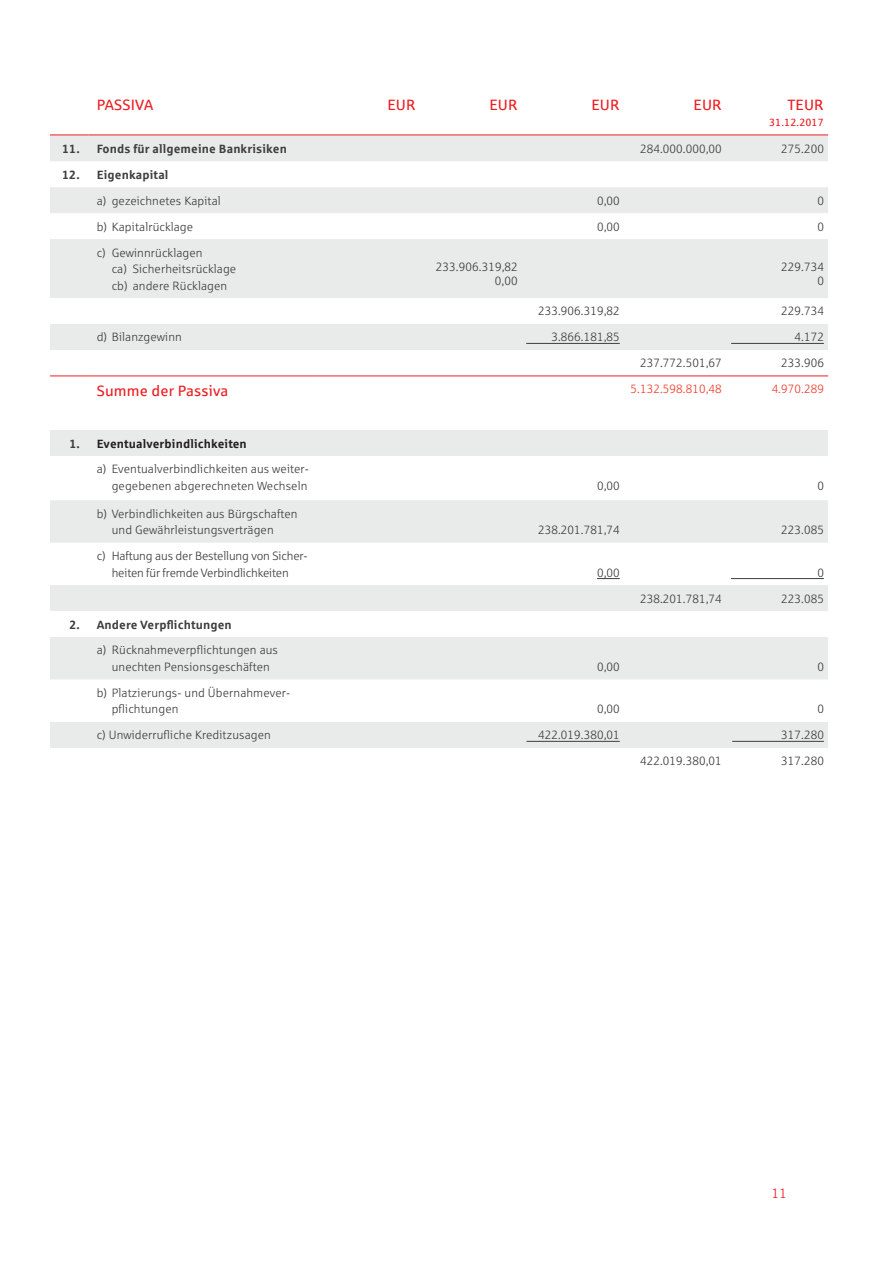
<style>
.page{position:relative;width:893px;height:1263px;background:#fff}
.page>*{position:absolute;margin:0;border:0;box-sizing:border-box;transform-origin:0 0}
.t1{font:15px "Sparkasse Rg";letter-spacing:.01em;color:#ee1d23}
.t2{font:13.5px "Sparkasse Lt";color:#ee1d23}
.t3{font:12px/16.5px "Sparkasse Lt";letter-spacing:.01em;color:#3e3e3f}
.t4{font:700 12px "Sparkasse Rg";letter-spacing:.01em;color:#3e3e3f}
.t5{font:12px/16.5px "Sparkasse Lt";letter-spacing:-.01em;color:#3e3e3f;text-align:center}
.t6{font:700 12px "Sparkasse Rg";letter-spacing:.01em;color:#231f20}
.t7{font:12px "Sparkasse Lt";letter-spacing:.01em;color:#ef3e2e}
.t8{font:10.5px "Sparkasse Rg";letter-spacing:.01em;color:#ee1d23}
.s1{color:#3e3e3f}
</style>
<div class="page">
<svg style="left:50px;top:136px;width:778px;height:612px;fill:#eaebeb"></svg>
<svg style="left:50px;top:377px;width:778px;height:27px"></svg>
<hr style="left:50px;top:135px;width:38px;height:1px;background:#ee1d23">
<hr style="left:88px;top:135px;width:230px;height:1px;background:#ee1d23">
<hr style="left:318px;top:135px;width:102px;height:1px;background:#ee1d23">
<hr style="left:420px;top:135px;width:102px;height:1px;background:#ee1d23">
<hr style="left:522px;top:135px;width:102px;height:1px;background:#ee1d23">
<hr style="left:624px;top:135px;width:102px;height:1px;background:#ee1d23">
<hr style="left:726px;top:135px;width:102px;height:1px;background:#ee1d23">
<hr style="left:50px;top:376px;width:38px;height:1px;background:#ee1d23">
<hr style="left:88px;top:376px;width:230px;height:1px;background:#ee1d23">
<hr style="left:318px;top:376px;width:102px;height:1px;background:#ee1d23">
<hr style="left:420px;top:376px;width:102px;height:1px;background:#ee1d23">
<hr style="left:522px;top:376px;width:102px;height:1px;background:#ee1d23">
<hr style="left:624px;top:376px;width:102px;height:1px;background:#ee1d23">
<hr style="left:726px;top:376px;width:102px;height:1px;background:#ee1d23">
<hr style="left:526px;top:343px;width:94px;height:1px;background:#3e3e3f">
<hr style="left:731px;top:343px;width:93px;height:1px;background:#3e3e3f">
<svg style="left:597px;top:578px;width:23px;height:1px"></svg>
<hr style="left:731px;top:578px;width:93px;height:1px;background:#3e3e3f">
<hr style="left:526px;top:741px;width:94px;height:1px;background:#3e3e3f">
<hr style="left:732px;top:741px;width:92px;height:1px;background:#3e3e3f">
<p class="t1" style="left:97px;top:95px;width:58px">PASSIVA</p>
<p class="t1" style="left:387px;top:95px;width:30px">EUR</p>
<p class="t1" style="left:489px;top:95px;width:30px">EUR</p>
<p class="t1" style="left:591px;top:95px;width:30px">EUR</p>
<p class="t1" style="left:693px;top:95px;width:30px">EUR</p>
<p class="t1" style="left:787px;top:95px;width:38px">TEUR</p>
<p class="t8" style="left:769px;top:116px;width:56px">31.12.2017</p>
<p class="t4" style="left:62px;top:141px;width:226px">11. Fonds für allgemeine Bankrisiken</p>
<p class="t3" style="left:640px;top:140px;width:83px">284.000.000,00</p>
<p class="t3" style="left:781px;top:140px;width:44px">275.200</p>
<p class="t4" style="left:62px;top:167px;width:108px">12. Eigenkapital</p>
<p class="t3" style="left:97px;top:192px;width:126px">a) gezeichnetes Kapital</p>
<p class="t3" style="left:597px;top:192px;width:24px">0,00</p>
<p class="t3" style="left:817px;top:192px;width:8px">0</p>
<p class="t3" style="left:97px;top:218px;width:98px">b) Kapitalrücklage</p>
<p class="t3" style="left:597px;top:218px;width:24px">0,00</p>
<p class="t3" style="left:817px;top:218px;width:8px">0</p>
<p class="t3" style="left:112px;top:244px;width:126px;text-indent:-15px">c) Gewinnrücklagen<br>ca) Sicherheitsrücklage cb) andere Rücklagen</p>
<p class="t3" style="left:436px;top:259px;width:83px;line-height:14.4px;text-align:right">233.906.319,82<br>0,00</p>
<p class="t3" style="left:781px;top:259px;width:44px;line-height:14.4px;text-align:right">229.734<br>0</p>
<p class="t3" style="left:538px;top:303px;width:83px">233.906.319,82</p>
<p class="t3" style="left:781px;top:303px;width:44px">229.734</p>
<p class="t3" style="left:97px;top:329px;width:87px">d) Bilanzgewinn</p>
<p class="t3" style="left:551px;top:329px;width:70px">3.866.181,85</p>
<p class="t3" style="left:794px;top:329px;width:31px">4.172</p>
<p class="t3" style="left:640px;top:355px;width:83px">237.772.501,67</p>
<p class="t3" style="left:781px;top:355px;width:44px">233.906</p>
<p class="t1" style="left:97px;top:381px;width:133px">Summe der Passiva</p>
<p class="t7" style="left:631px;top:382px;width:93px">5.132.598.810,48</p>
<p class="t7" style="left:772px;top:382px;width:54px">4.970.289</p>
<p class="t6" style="left:69px;top:436px;width:179px"><span class="s1">1.</span> Eventualverbindlichkeiten</p>
<p class="t3" style="left:97px;top:461px;width:214px;text-align:right">a) Eventualverbindlichkeiten aus weiter&shy;gegebenen abgerechneten Wechseln</p>
<p class="t3" style="left:112px;top:505px;width:187px;text-indent:-15px">b) Verbindlichkeiten aus Bürgschaften und Gewährleistungsverträgen</p>
<p class="t5" style="left:97px;top:547px;width:212px">c) Haftung aus der Bestellung von Sicher&shy;heiten für fremde Verbindlichkeiten</p>
<p class="t4" style="left:69px;top:617px;width:164px">2. Andere Verpflichtungen</p>
<p class="t3" style="left:97px;top:642px;width:183px;text-align:center">a) Rücknahmeverpflichtungen aus unechten Pensionsgeschäften</p>
<p class="t3" style="left:112px;top:684px;width:180px;text-indent:-15px">b) Platzierungs- und Übernahmever&shy;pflichtungen</p>
<p class="t3" style="left:597px;top:477px;width:24px">0,00</p>
<p class="t3" style="left:817px;top:477px;width:8px">0</p>
<p class="t3" style="left:538px;top:521px;width:83px">238.201.781,74</p>
<p class="t3" style="left:781px;top:521px;width:44px">223.085</p>
<p class="t3" style="left:597px;top:564px;width:24px">0,00</p>
<p class="t3" style="left:817px;top:564px;width:8px">0</p>
<p class="t3" style="left:640px;top:590px;width:83px">238.201.781,74</p>
<p class="t3" style="left:781px;top:590px;width:44px">223.085</p>
<p class="t3" style="left:597px;top:658px;width:24px">0,00</p>
<p class="t3" style="left:817px;top:658px;width:8px">0</p>
<p class="t3" style="left:597px;top:701px;width:24px">0,00</p>
<p class="t3" style="left:817px;top:701px;width:8px">0</p>
<p class="t3" style="left:97px;top:727px;width:176px">c) Unwiderrufliche Kreditzusagen</p>
<p class="t3" style="left:538px;top:727px;width:83px">422.019.380,01</p>
<p class="t3" style="left:781px;top:727px;width:44px">317.280</p>
<p class="t3" style="left:640px;top:753px;width:83px">422.019.380,01</p>
<p class="t3" style="left:781px;top:753px;width:44px">317.280</p>
<p class="t2" style="left:772px;top:1185px;width:16px">11</p>
</div>
